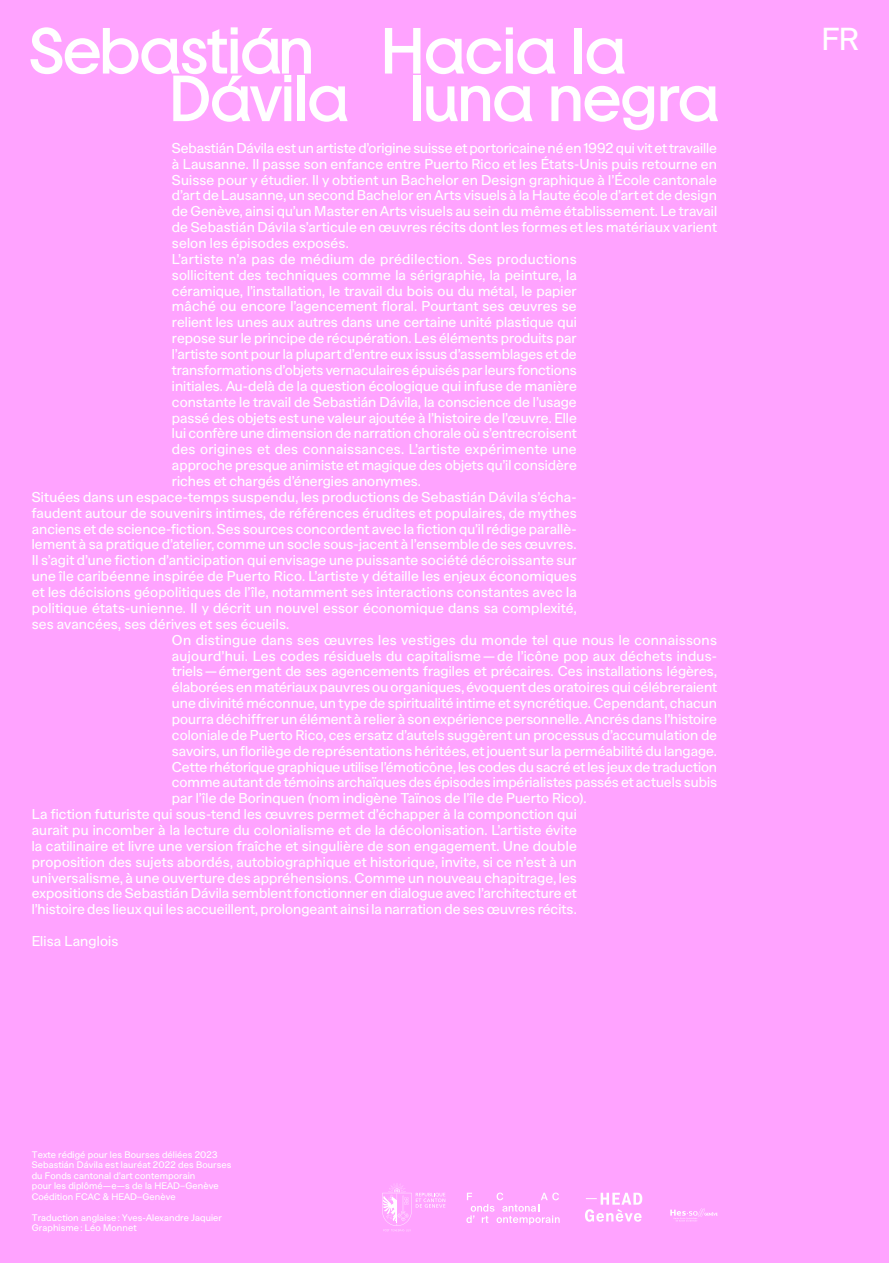
<style>
.page{position:relative;width:889px;height:1263px;background:#fff}
.page>*{position:absolute;margin:0;border:0;box-sizing:border-box;transform-origin:0 0}
.t1{font:500 61.5px/47.5px "Higgs 1.21 12 09 23 Display";letter-spacing:-.02em;color:#fff}
.t2{font:30px "Higgs 1.21 12 09 23 Text";color:#fff}
.t3{font:13.5px "Higgs 1.21 12 09 23 Text";letter-spacing:.005em;color:#fff}
.t4{font:13.5px "Higgs 1.21 12 09 23 Text";letter-spacing:.03em;color:#fff}
.t5{font:9px/10.5px "Higgs 1.21 12 09 23 Text";letter-spacing:.01em;color:#fff}
</style>
<div class="page">
<div style="left:0;top:0;width:888px;height:1263px;background:#ffa3ff"></div>
<svg style="left:466px;top:1192px;width:93px;height:33px"></svg>
<svg style="left:670px;top:1208px;width:47px;height:13px"></svg>
<svg style="left:585px;top:1193px;width:57px;height:29px"></svg>
<svg style="left:382px;top:1183px;width:63px;height:48px"></svg>
<h1 class="t1" style="left:168px;top:26px;width:182px;text-indent:-141px">Sebastián<br>Dávila</h1>
<h1 class="t1" style="left:409px;top:26px;width:312px;text-indent:-29px">Hacia la luna negra</h1>
<p class="t3" style="left:172px;top:140px;width:546px">Sebastián Dávila est un artiste d’origine suisse et portoricaine né en 1992 qui vit et travaille</p>
<p class="t3" style="left:172px;top:156px;width:546px">à Lausanne. Il passe son enfance entre Puerto Rico et les États-Unis puis retourne en</p>
<p class="t3" style="left:172px;top:172px;width:546px">Suisse pour y étudier. Il y obtient un Bachelor en Design graphique à l’École cantonale</p>
<p class="t3" style="left:172px;top:188px;width:546px">d’art de Lausanne, un second Bachelor en Arts visuels à la Haute école d’art et de design</p>
<p class="t3" style="left:172px;top:204px;width:546px">de Genève, ainsi qu’un Master en Arts visuels au sein du même établissement. Le travail</p>
<p class="t3" style="left:172px;top:220px;width:546px">de Sebastián Dávila s’articule en œuvres récits dont les formes et les matériaux varient</p>
<p class="t3" style="left:172px;top:235px;width:178px">selon les épisodes exposés.</p>
<p class="t4" style="left:172px;top:251px;width:406px">L’artiste n’a pas de médium de prédilection. Ses productions</p>
<p class="t3" style="left:172px;top:267px;width:406px">sollicitent des techniques comme la sérigraphie, la peinture, la</p>
<p class="t3" style="left:172px;top:283px;width:406px">céramique, l’installation, le travail du bois ou du métal, le papier</p>
<p class="t3" style="left:172px;top:299px;width:406px">mâché ou encore l’agencement floral. Pourtant ses œuvres se</p>
<p class="t3" style="left:172px;top:315px;width:406px">relient les unes aux autres dans une certaine unité plastique qui</p>
<p class="t3" style="left:172px;top:331px;width:406px">repose sur le principe de récupération. Les éléments produits par</p>
<p class="t3" style="left:172px;top:346px;width:406px">l’artiste sont pour la plupart d’entre eux issus d’assemblages et de</p>
<p class="t3" style="left:172px;top:362px;width:406px">transformations d’objets vernaculaires épuisés par leurs fonctions</p>
<p class="t3" style="left:172px;top:378px;width:406px">initiales. Au-delà de la question écologique qui infuse de manière</p>
<p class="t3" style="left:172px;top:394px;width:406px">constante le travail de Sebastián Dávila, la conscience de l’usage</p>
<p class="t3" style="left:172px;top:410px;width:406px">passé des objets est une valeur ajoutée à l’histoire de l’œuvre. Elle</p>
<p class="t3" style="left:172px;top:426px;width:406px">lui confère une dimension de narration chorale où s’entrecroisent</p>
<p class="t3" style="left:172px;top:442px;width:406px">des origines et des connaissances. L’artiste expérimente une</p>
<p class="t3" style="left:172px;top:458px;width:406px">approche presque animiste et magique des objets qu’il considère</p>
<p class="t3" style="left:172px;top:473px;width:250px">riches et chargés d’énergies anonymes.</p>
<p class="t3" style="left:32px;top:489px;width:546px">Situées dans un espace-temps suspendu, les productions de Sebastián Dávila s’écha-</p>
<p class="t3" style="left:32px;top:505px;width:546px">faudent autour de souvenirs intimes, de références érudites et populaires, de mythes</p>
<p class="t3" style="left:32px;top:521px;width:546px">anciens et de science-fiction. Ses sources concordent avec la fiction qu’il rédige parallè-</p>
<p class="t3" style="left:32px;top:537px;width:546px">lement à sa pratique d’atelier, comme un socle sous-jacent à l’ensemble de ses œuvres.</p>
<p class="t3" style="left:32px;top:553px;width:546px">Il s’agit d’une fiction d’anticipation qui envisage une puissante société décroissante sur</p>
<p class="t3" style="left:32px;top:569px;width:546px">une île caribéenne inspirée de Puerto Rico. L’artiste y détaille les enjeux économiques</p>
<p class="t3" style="left:32px;top:584px;width:546px">et les décisions géopolitiques de l’île, notamment ses interactions constantes avec la</p>
<p class="t3" style="left:32px;top:600px;width:546px">politique états-unienne. Il y décrit un nouvel essor économique dans sa complexité,</p>
<p class="t3" style="left:32px;top:616px;width:259px">ses avancées, ses dérives et ses écueils.</p>
<p class="t3" style="left:172px;top:632px;width:546px">On distingue dans ses œuvres les vestiges du monde tel que nous le connaissons</p>
<p class="t3" style="left:172px;top:648px;width:546px">aujourd’hui. Les codes résiduels du capitalisme—de l’icône pop aux déchets indus-</p>
<p class="t3" style="left:172px;top:664px;width:546px">triels—émergent de ses agencements fragiles et précaires. Ces installations légères,</p>
<p class="t3" style="left:172px;top:680px;width:546px">élaborées en matériaux pauvres ou organiques, évoquent des oratoires qui célébreraient</p>
<p class="t3" style="left:172px;top:695px;width:546px">une divinité méconnue, un type de spiritualité intime et syncrétique. Cependant, chacun</p>
<p class="t3" style="left:172px;top:711px;width:546px">pourra déchiffrer un élément à relier à son expérience personnelle. Ancrés dans l’histoire</p>
<p class="t3" style="left:172px;top:727px;width:546px">coloniale de Puerto Rico, ces ersatz d’autels suggèrent un processus d’accumulation de</p>
<p class="t3" style="left:172px;top:743px;width:546px">savoirs, un florilège de représentations héritées, et jouent sur la perméabilité du langage.</p>
<p class="t3" style="left:172px;top:759px;width:546px">Cette rhétorique graphique utilise l’émoticône, les codes du sacré et les jeux de traduction</p>
<p class="t3" style="left:172px;top:775px;width:546px">comme autant de témoins archaïques des épisodes impérialistes passés et actuels subis</p>
<p class="t3" style="left:172px;top:791px;width:416px">par l’île de Borinquen (nom indigène Taïnos de l’île de Puerto Rico).</p>
<p class="t3" style="left:32px;top:806px;width:546px">La fiction futuriste qui sous-tend les œuvres permet d’échapper à la componction qui</p>
<p class="t3" style="left:32px;top:822px;width:546px">aurait pu incomber à la lecture du colonialisme et de la décolonisation. L’artiste évite</p>
<p class="t3" style="left:32px;top:838px;width:546px">la catilinaire et livre une version fraîche et singulière de son engagement. Une double</p>
<p class="t3" style="left:32px;top:854px;width:546px">proposition des sujets abordés, autobiographique et historique, invite, si ce n’est à un</p>
<p class="t3" style="left:32px;top:870px;width:546px">universalisme, à une ouverture des appréhensions. Comme un nouveau chapitrage, les</p>
<p class="t3" style="left:32px;top:886px;width:546px">expositions de Sebastián Dávila semblent fonctionner en dialogue avec l’architecture et</p>
<p class="t3" style="left:32px;top:902px;width:546px">l’histoire des lieux qui les accueillent, prolongeant ainsi la narration de ses œuvres récits.</p>
<p class="t3" style="left:32px;top:933px;width:88px">Elisa Langlois</p>
<p class="t5" style="left:32px;top:1149px;width:187px">Texte rédigé pour les Bourses déliées 2023</p>
<p class="t5" style="left:32px;top:1170px;width:188px">du Fonds cantonal d’art contemporain<br>pour les diplômé—e—s de la HEAD−Genève<br>Coédition FCAC &amp; HEAD−Genève</p>
<p class="t5" style="left:32px;top:1212px;width:192px">Traduction anglaise : Yves-Alexandre Jaquier<br>Graphisme : Léo Monnet</p>
<p class="t5" style="left:32px;top:1159px;width:201px">Sebastián Dávila est lauréat 2022 des Bourses</p>
<h2 class="t2" style="left:821px;top:22px;width:39px">FR</h2>
</div>
